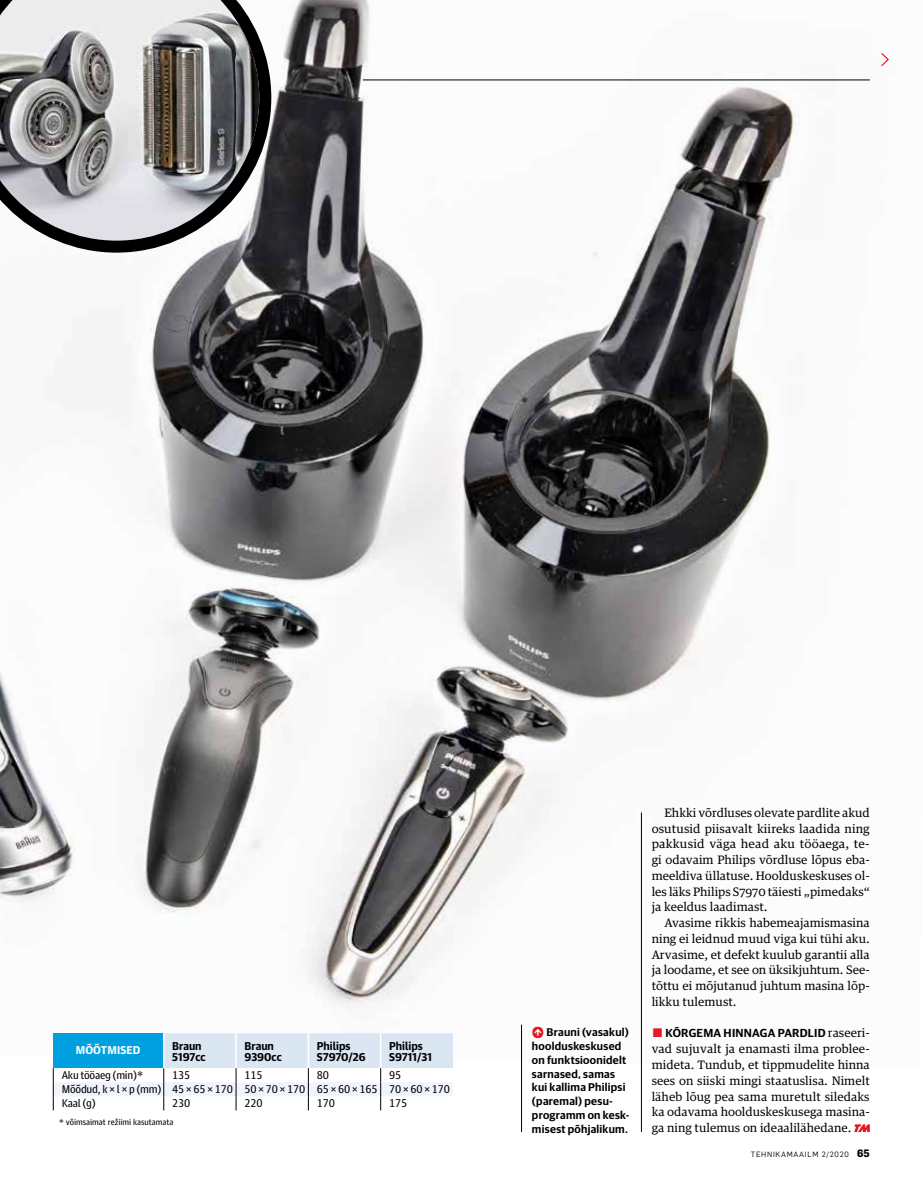
<style>
.page{position:relative;width:923px;height:1191px;background:#fff}
.page>*{position:absolute;margin:0;border:0;box-sizing:border-box;transform-origin:0 0}
.t1{font:11.7px/15.8px "Guardian Text Egyp";color:#000;text-align:justify}
.t2{font:600 11.7px "Guardian Sans";letter-spacing:.02em;color:#000}
.t3{font:600 11.25px/13.8px "Guardian Sans";letter-spacing:.025em;color:#000}
.t4{font:11.25px/14.1px "Guardian Agate Sans 2";letter-spacing:-.02em;color:#000}
.t5{font:700 10.95px/11.2px "Guardian Text Sans";color:#000}
.t6{font:700 10.95px "Guardian Text Sans";letter-spacing:.01em;color:#fff}
.t7{font:8.55px "Guardian Agate Sans 2";letter-spacing:-.005em;color:#000}
.t8{font:7.5px "Flama";letter-spacing:.1em;color:#000}
.s1{font-family:"Guardian Text Egyp";font-weight:400}
.s2{font-weight:700;font-size:10.5px}
</style>
<div class="page">
<img style="left:0;top:0;width:870px;height:1067px">
<svg style="left:53px;top:1033px;width:400px;height:77px"></svg>
<hr style="left:163px;top:1033px;width:1px;height:35px;background:#fff">
<svg style="left:0;top:0;width:271px;height:253px;background:#9b9a9b"></svg>
<svg style="left:854px;top:1124px;width:16px;height:8px"></svg>
<hr style="left:641px;top:812px;width:1px;height:320px;background:#000">
<hr style="left:521px;top:1024px;width:1px;height:108px;background:#000">
<hr style="left:363px;top:80px;width:507px;height:1px;background:#000">
<svg style="left:881px;top:53px;width:8px;height:13px"></svg>
<svg style="left:533px;top:1026px;width:10px;height:11px"></svg>
<svg style="left:653px;top:1028px;width:9px;height:9px"></svg>
<p class="t6" style="left:76px;top:1041px;width:66px">MÕÕTMISED</p>
<p class="t5" style="left:172px;top:1039px;width:35px">Braun<br>5197cc</p>
<p class="t5" style="left:244px;top:1039px;width:39px">Braun<br>9390cc</p>
<p class="t5" style="left:317px;top:1039px;width:50px">Philips<br>S7970/26</p>
<p class="t5" style="left:389px;top:1039px;width:44px">Philips<br>S9711/31</p>
<p class="t4" style="left:62px;top:1067px;width:83px">Aku tööaeg (min)*</p>
<p class="t4" style="left:172px;top:1067px;width:20px">135</p>
<p class="t4" style="left:244px;top:1067px;width:20px">115</p>
<p class="t4" style="left:317px;top:1067px;width:14px">80</p>
<p class="t4" style="left:62px;top:1067px;width:390px;text-indent:327px">95<br>Mõõdud, k × l × p (mm) 45 × 65 × 170 50 × 70 × 170 65 × 60 × 165 70 × 60 × 170<br>Kaal (g)</p>
<p class="t4" style="left:172px;top:1095px;width:20px">230</p>
<p class="t4" style="left:244px;top:1095px;width:20px">220</p>
<p class="t4" style="left:317px;top:1095px;width:20px">170</p>
<p class="t4" style="left:389px;top:1095px;width:20px">175</p>
<p class="t7" style="left:59px;top:1116px;width:116px">* võimsaimat režiimi kasutamata</p>
<p class="t3" style="left:532px;top:1024px;width:99px;text-indent:15px">Brauni (vasakul) hoolduskeskused on funktsioonidelt sarnased, samas kui kallima Philipsi (paremal) pesu&shy;programm on kesk&shy;misest põhjalikum.</p>
<p class="t1" style="left:651px;top:803px;width:220px;text-indent:13px">Ehkki võrdluses olevate pardlite akud osutusid piisavalt kiireks laadida ning pakkusid väga head aku tööaega, te&shy;gi odavaim Philips võrdluse lõpus eba&shy;meeldiva üllatuse. Hoolduskeskuses ol&shy;les läks Philips S7970 täiesti „pimedaks“ ja keeldus laadimast.</p>
<p class="t1" style="left:651px;top:914px;width:220px;text-indent:13px">Avasime rikkis habemeajamismasina ning ei leidnud muud viga kui tühi aku.<br>Arvasime, et defekt kuulub garantii alla ja loodame, et see on üksikjuhtum. See&shy;tõttu ei mõjutanud juhtum masina lõp&shy;likku tulemust.</p>
<p class="t2" style="left:665px;top:1024px;width:206px">KÕRGEMA HINNAGA PARDLID <span class="s1">raseeri-</span></p>
<p class="t1" style="left:651px;top:1040px;width:220px">vad sujuvalt ja enamasti ilma problee&shy;mideta. Tundub, et tippmudelite hinna sees on siiski mingi staatuslisa. Nimelt läheb lõug pea sama muretult siledaks ka odavama hoolduskeskusega masina&shy;ga ning tulemus on ideaalilähedane.</p>
<p class="t8" style="left:751px;top:1149px;width:120px">TEHNIKAMAAILM 2/2020 <span class="s2">65</span></p>
</div>
